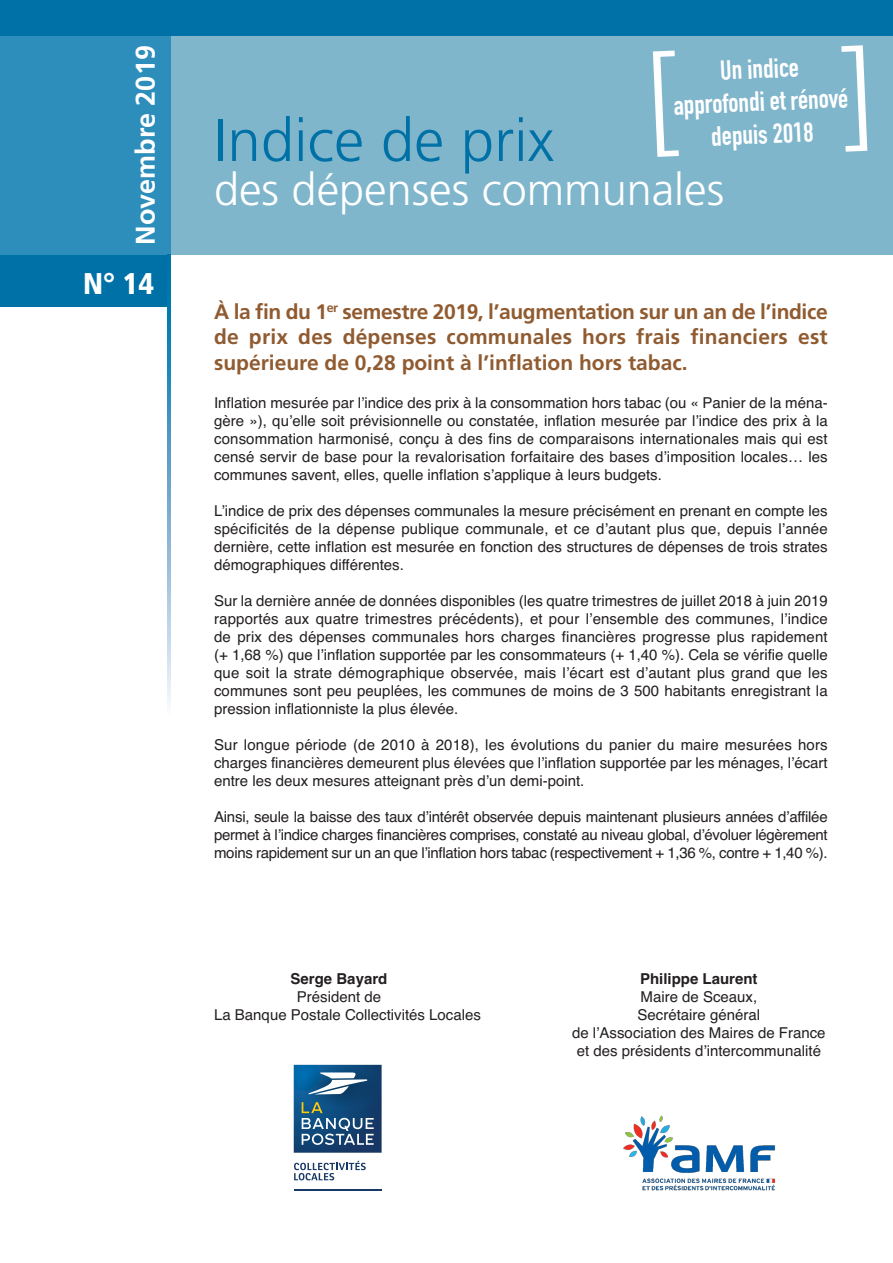
<style>
.page{position:relative;width:893px;height:1263px;background:#fff}
.page>*{position:absolute;margin:0;border:0;box-sizing:border-box;transform-origin:0 0}
.t1{font:300 60px "Frutiger";color:#0071a7}
.t2{font:300 45px "Frutiger";color:#fff}
.t3{font:900 condensed 30px "Frutiger";color:#fff}
.t4{font:700 27.3px/32.7px "DIN Condensed";color:#fff;text-align:center}
.t5{font:700 27px "Frutiger";color:#fff}
.t6{font:700 21px/25.2px "Frutiger";color:#905b30;text-align:justify}
.t7{font:15px/18px "Helvetica";color:#231f20;text-align:justify}
.t8{font:700 15px "Helvetica";color:#231f20}
</style>
<div class="page">
<div style="left:170px;top:24px;width:723px;height:231px;background:#80b6cc"></div>
<div style="left:0;top:255px;width:169px;height:51px;background:#0071a7"></div>
<div style="left:0;top:0;width:170px;height:255px;background:#2d8ebb"></div>
<svg style="left:168px;top:255px;width:2px;height:451px"></svg>
<img style="left:623px;top:1115px;width:153px;height:76px">
<svg style="left:294px;top:1161px;width:72px;height:19px"></svg>
<hr style="left:294px;top:1189px;width:88px;height:1px;background:#183966">
<svg style="left:294px;top:1065px;width:88px;height:88px;background:#35658c"></svg>
<div style="left:0;top:0;width:893px;height:36px;background:#0071a7"></div>
<h3 class="t5" style="left:134px;top:245px;width:201px;rotate:-90deg">Novembre 2019</h3>
<h3 class="t3" style="left:83px;top:272px;width:73px">N° 14</h3>
<h3 class="t4" style="left:672px;top:56px;width:176px;rotate:-2deg">Un indice approfondi et rénové</h3>
<h3 class="t4" style="left:711px;top:120px;width:104px;rotate:-2deg">depuis 2018</h3>
<h1 class="t1" style="left:214px;top:116px;width:342px">Indice de prix</h1>
<h2 class="t2" style="left:214px;top:172px;width:512px">des dépenses communales</h2>
<h3 class="t6" style="left:214px;top:301px;width:615px">À la fin du 1<sup>er</sup> semestre 2019, l’augmentation sur un an de l’indice de prix des dépenses communales hors frais financiers est supérieure de 0,28 point à l’inflation hors tabac.</h3>
<p class="t7" style="left:214px;top:394px;width:615px">Inflation mesurée par l’indice des prix à la consommation hors tabac (ou « Panier de la ména&shy;gère »), qu’elle soit prévisionnelle ou constatée, inflation mesurée par l’indice des prix à la consommation harmonisé, conçu à des fins de comparaisons internationales mais qui est censé servir de base pour la revalorisation forfaitaire des bases d’imposition locales… les communes savent, elles, quelle inflation s’applique à leurs budgets.</p>
<p class="t7" style="left:214px;top:502px;width:615px">L’indice de prix des dépenses communales la mesure précisément en prenant en compte les spécificités de la dépense publique communale, et ce d’autant plus que, depuis l’année dernière, cette inflation est mesurée en fonction des structures de dépenses de trois strates démographiques différentes.</p>
<p class="t7" style="left:214px;top:592px;width:615px">Sur la dernière année de données disponibles (les quatre trimestres de juillet 2018 à juin 2019 rapportés aux quatre trimestres précédents), et pour l’ensemble des communes, l’indice de prix des dépenses communales hors charges financières progresse plus rapidement (+ 1,68 %) que l’inflation supportée par les consommateurs (+ 1,40 %). Cela se vérifie quelle que soit la strate démographique observée, mais l’écart est d’autant plus grand que les communes sont peu peuplées, les communes de moins de 3 500 habitants enregistrant la pression inflationniste la plus élevée.</p>
<p class="t7" style="left:214px;top:736px;width:615px">Sur longue période (de 2010 à 2018), les évolutions du panier du maire mesurées hors charges financières demeurent plus élevées que l’inflation supportée par les ménages, l’écart entre les deux mesures atteignant près d’un demi-point.</p>
<p class="t7" style="left:214px;top:808px;width:615px">Ainsi, seule la baisse des taux d’intérêt observée depuis maintenant plusieurs années d’affilée permet à l’indice charges financières comprises, constaté au niveau global, d’évoluer légèrement moins rapidement sur un an que l’inflation hors tabac (respectivement + 1,36 %, contre + 1,40 %).</p>
<p class="t8" style="left:291px;top:970px;width:98px">Serge Bayard</p>
<p class="t8" style="left:640px;top:970px;width:119px">Philippe Laurent</p>
<p class="t7" style="left:297px;top:988px;width:86px">Président de</p>
<p class="t7" style="left:640px;top:988px;width:118px">Maire de Sceaux,</p>
<p class="t7" style="left:214px;top:1006px;width:268px">La Banque Postale Collectivités Locales</p>
<p class="t7" style="left:572px;top:1006px;width:255px;text-align:center">Secrétaire général<br>de l’Association des Maires de France et des présidents d’intercommunalité</p>
</div>
